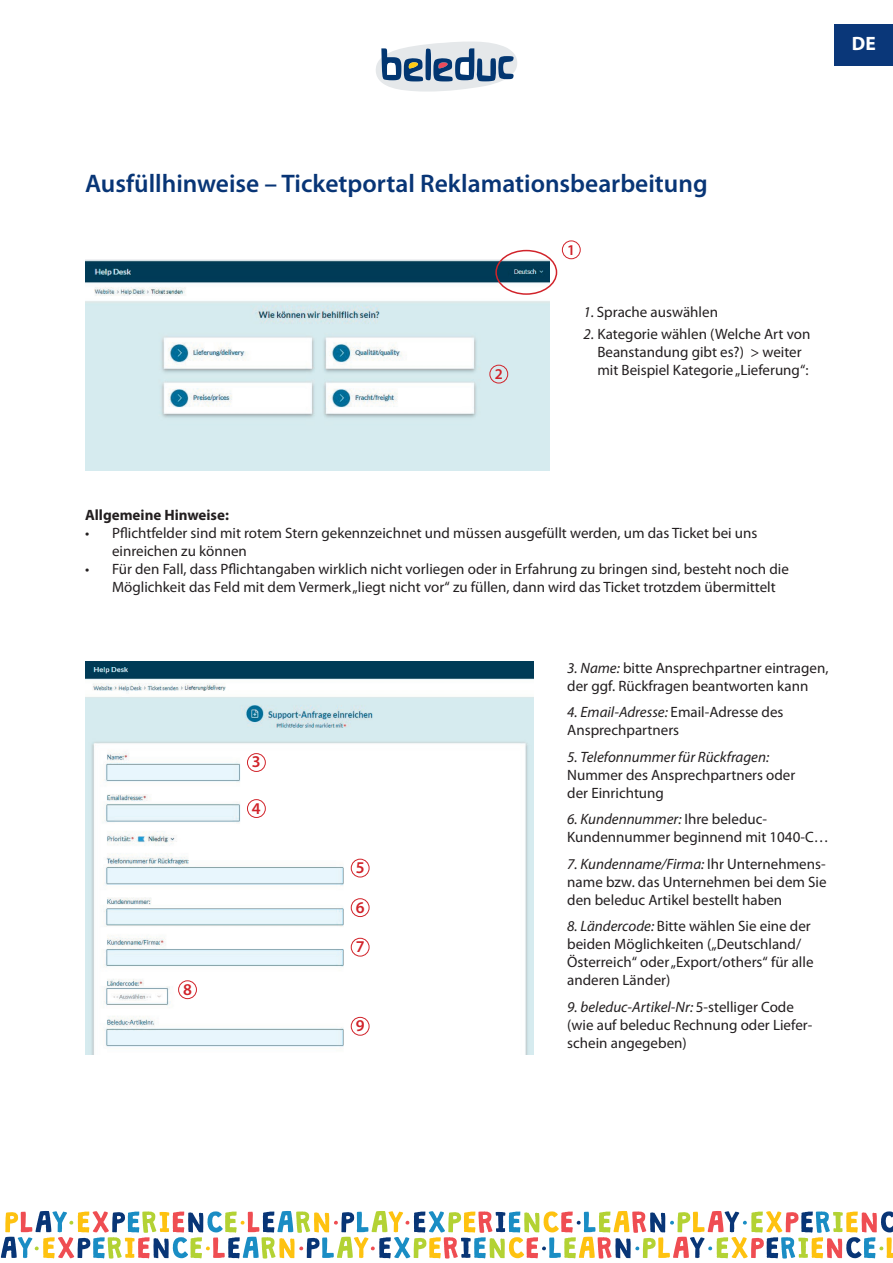
<style>
.page{position:relative;width:893px;height:1263px;background:#fff}
.page>*{position:absolute;margin:0;border:0;box-sizing:border-box;transform-origin:0 0}
.t1{font:600 25.5px "Myriad Pro";color:#083576}
.t2{font:700 19.35px "Myriad Pro";color:#fff}
.t3{font:600 16.5px "Myriad Pro";color:#d1232a}
.t4{font:15px/18px "Myriad Pro";color:#231f20}
.t5{font:italic 15px "Myriad Pro";color:#231f20}
.t6{font:700 15px "Myriad Pro";color:#231f20}
.t7{font:600 15px "Myriad Pro";color:#d1232a}
.s1{font-style:italic}
</style>
<div class="page">
<div style="left:834px;top:24px;width:59px;height:41px;background:#0a3779"></div>
<svg style="left:1px;top:1211px;width:892px;height:47px"></svg>
<svg style="left:376px;top:42px;width:141px;height:50px"></svg>
<img style="left:85px;top:259px;width:465px;height:211px">
<div style="left:495px;top:250px;width:62px;height:45px;border:2px solid #d1232a;border-radius:50%"></div>
<img style="left:85px;top:661px;width:448px;height:393px">
<div style="left:562px;top:240px;width:19px;height:19px;border:1px solid #d1232a;border-radius:50%"></div>
<div style="left:489px;top:365px;width:19px;height:18px;border:1px solid #d1232a;border-radius:50%"></div>
<div style="left:247px;top:753px;width:19px;height:19px;border:1px solid #d1232a;border-radius:50%"></div>
<div style="left:247px;top:799px;width:19px;height:19px;border:1px solid #d1232a;border-radius:50%"></div>
<div style="left:351px;top:859px;width:18px;height:18px;border:1px solid #d1232a;border-radius:50%"></div>
<div style="left:351px;top:898px;width:18px;height:19px;border:1px solid #d1232a;border-radius:50%"></div>
<div style="left:351px;top:938px;width:18px;height:18px;border:1px solid #d1232a;border-radius:50%"></div>
<div style="left:178px;top:980px;width:19px;height:19px;border:1px solid #d1232a;border-radius:50%"></div>
<div style="left:351px;top:1017px;width:18px;height:18px;border:1px solid #d1232a;border-radius:50%"></div>
<p class="t2" style="left:852px;top:31px;width:25px">DE</p>
<h1 class="t1" style="left:85px;top:167px;width:624px">Ausfüllhinweise – Ticketportal Reklamationsbearbeitung</h1>
<p class="t7" style="left:495px;top:364px;width:10px">2</p>
<p class="t7" style="left:567px;top:240px;width:10px">1</p>
<p class="t4" style="left:584px;top:303px;width:136px"><span class="s1">1.</span> Sprache auswählen</p>
<p class="t4" style="left:597px;top:325px;width:214px;text-indent:-14px"><span class="s1">2.</span> Kategorie wählen (Welche Art von<br>Beanstandung gibt es?) &gt; weiter mit Beispiel Kategorie „Lieferung“:</p>
<p class="t6" style="left:85px;top:505px;width:145px">Allgemeine Hinweise:</p>
<p class="t4" style="left:112px;top:523px;width:647px;text-indent:-27px">• Pflichtfelder sind mit rotem Stern gekennzeichnet und müssen ausgefüllt werden, um das Ticket bei uns einreichen zu können</p>
<p class="t4" style="left:112px;top:559px;width:678px;text-indent:-27px">• Für den Fall, dass Pflichtangaben wirklich nicht vorliegen oder in Erfahrung zu bringen sind, besteht noch die<br>Möglichkeit das Feld mit dem Vermerk „liegt nicht vor“ zu füllen, dann wird das Ticket trotzdem übermittelt</p>
<p class="t3" style="left:252px;top:751px;width:10px">3</p>
<p class="t3" style="left:252px;top:797px;width:10px">4</p>
<p class="t3" style="left:183px;top:979px;width:10px">8</p>
<p class="t3" style="left:356px;top:857px;width:10px">5</p>
<p class="t3" style="left:356px;top:896px;width:10px">6</p>
<p class="t3" style="left:356px;top:936px;width:10px">7</p>
<p class="t3" style="left:356px;top:1015px;width:10px">9</p>
<p class="t4" style="left:567px;top:658px;width:263px"><span class="s1">3. Name:</span> bitte Ansprechpartner eintragen, der ggf. Rückfragen beantworten kann</p>
<p class="t4" style="left:567px;top:703px;width:218px"><span class="s1">4. Email-Adresse:</span> Email-Adresse des<br>Ansprechpartners</p>
<p class="t5" style="left:567px;top:747px;width:203px">5. Telefonnummer für Rückfragen:</p>
<p class="t4" style="left:567px;top:765px;width:230px">Nummer des Ansprechpartners oder der Einrichtung</p>
<p class="t4" style="left:567px;top:810px;width:263px"><span class="s1">6. Kundennummer:</span> Ihre beleduc-<br>Kundennummer beginnend mit 1040-C…</p>
<p class="t4" style="left:567px;top:854px;width:261px;text-align:justify"><span class="s1">7. Kundenname/Firma:</span> Ihr Unternehmens&shy;name bzw. das Unternehmen bei dem Sie den beleduc Artikel bestellt haben</p>
<p class="t4" style="left:567px;top:917px;width:248px"><span class="s1">8. Ländercode:</span> Bitte wählen Sie eine der beiden Möglichkeiten („Deutschland/ Österreich“ oder „Export/others“ für alle anderen Länder)</p>
<p class="t4" style="left:567px;top:997px;width:246px"><span class="s1">9. beleduc-Artikel-Nr:</span> 5-stelliger Code (wie auf beleduc Rechnung oder Liefer&shy;schein angegeben)</p>
</div>
